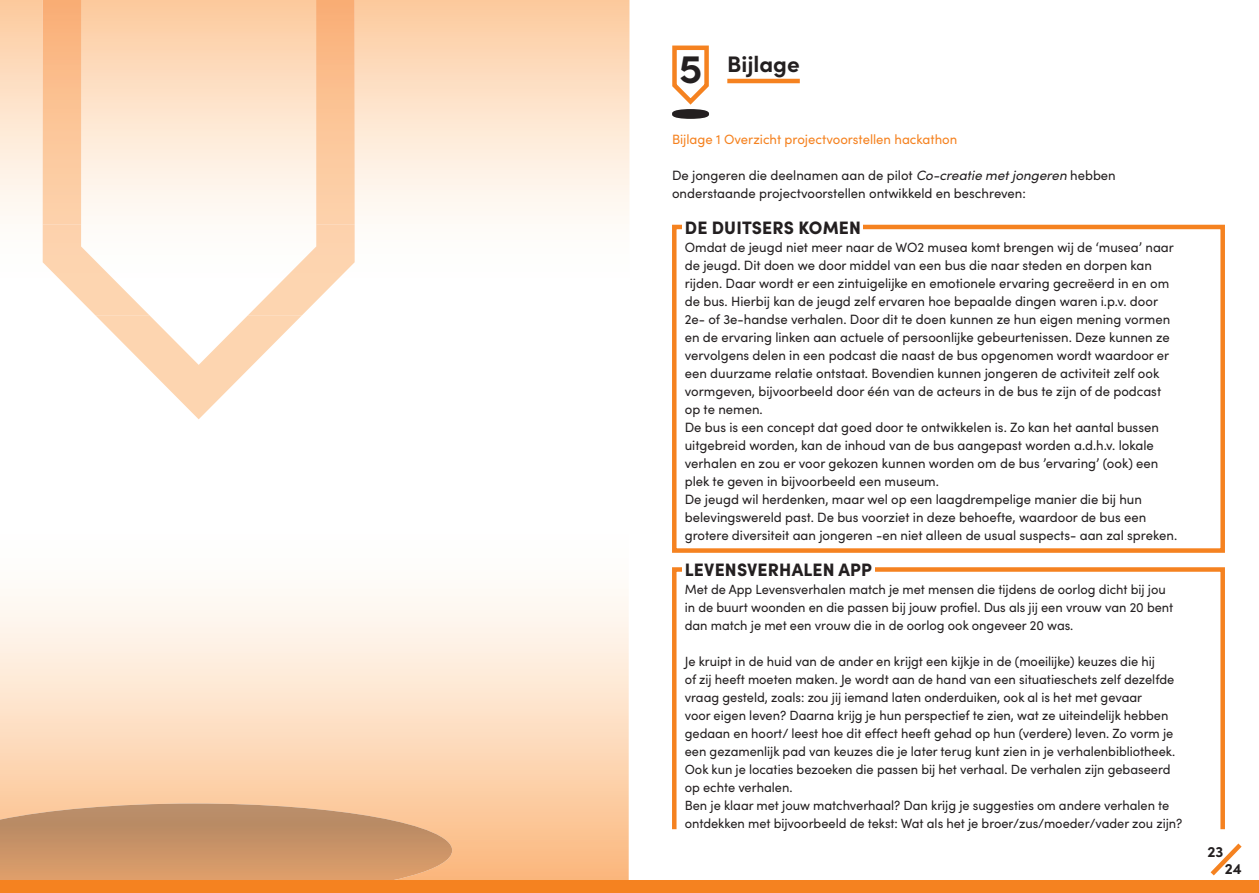
<style>
.page{position:relative;width:1259px;height:893px;background:#fff}
.page>*{position:absolute;margin:0;border:0;box-sizing:border-box;transform-origin:0 0}
.t1{font:700 22.5px "Sofia Pro";color:#231f20}
.t2{font:900 18px "Sofia Pro";letter-spacing:.01em;color:#231f20}
.t3{font:700 15px "Sofia Pro";color:#231f20}
.t4{font:13.5px/18px "Sofia Pro";color:#231f20}
.t5{font:13.5px "Sofia Pro";color:#f58220}
.t6{font:13.35px/18px "Sofia Pro";color:#231f20;scale:.96 1}
.s1{font-size:40.5px}
.s2{font-style:italic}
</style>
<div class="page">
<svg style="left:1210px;top:843px;width:32px;height:33px"></svg>
<img style="left:43px;top:0;width:312px;height:315px">
<img style="left:95px;top:315px;width:207px;height:104px">
<img style="left:0;top:803px;width:452px;height:77px">
<div style="left:672px;top:225px;width:553px;height:328px;border:4px solid #f58220"></div>
<div style="left:672px;top:567px;width:553px;height:264px;border:4px solid #f58220"></div>
<div style="left:682px;top:566px;width:192px;height:8px;background:#fff"></div>
<div style="left:682px;top:223px;width:181px;height:9px;background:#fff"></div>
<svg style="left:672px;top:45px;width:37px;height:60px"></svg>
<div style="left:672px;top:109px;width:37px;height:10px;border:4px solid #231f20;border-radius:50%"></div>
<hr style="left:727px;top:79px;width:73px;height:4px;background:#f58220">
<div style="left:0;top:880px;width:1259px;height:13px;background:#f58220"></div>
<h1 class="t1" style="left:679px;top:47px;width:122px"><span class="s1">5</span> Bijlage</h1>
<p class="t5" style="left:672px;top:129px;width:287px">Bijlage 1 Overzicht projectvoorstellen hackathon</p>
<p class="t4" style="left:672px;top:166px;width:445px">De jongeren die deelnamen aan de pilot <span class="s2">Co-creatie met jongeren</span> hebben onderstaande projectvoorstellen ontwikkeld en beschreven:</p>
<h2 class="t2" style="left:685px;top:214px;width:178px">DE DUITSERS KOMEN</h2>
<p class="t4" style="left:685px;top:238px;width:494px">Omdat de jeugd niet meer naar de WO2 musea komt brengen wij de ‘musea’ naar de jeugd. Dit doen we door middel van een bus die naar steden en dorpen kan rijden. Daar wordt er een zintuigelijke en emotionele ervaring gecreëerd in en om de bus. Hierbij kan de jeugd zelf ervaren hoe bepaalde dingen waren i.p.v. door 2e- of 3e-handse verhalen. Door dit te doen kunnen ze hun eigen mening vormen en de ervaring linken aan actuele of persoonlijke gebeurtenissen. Deze kunnen ze vervolgens delen in een podcast die naast de bus opgenomen wordt waardoor er een duurzame relatie ontstaat. Bovendien kunnen jongeren de activiteit zelf ook vormgeven, bijvoorbeeld door één van de acteurs in de bus te zijn of de podcast op te nemen.<br>De bus is een concept dat goed door te ontwikkelen is. Zo kan het aantal bussen uitgebreid worden, kan de inhoud van de bus aangepast worden a.d.h.v. lokale verhalen en zou er voor gekozen kunnen worden om de bus ’ervaring’ (ook) een plek te geven in bijvoorbeeld een museum.<br>De jeugd wil herdenken, maar wel op een laagdrempelige manier die bij hun belevingswereld past. De bus voorziet in deze behoefte, waardoor de bus een grotere diversiteit aan jongeren -en niet alleen de usual suspects- aan zal spreken.</p>
<h2 class="t2" style="left:685px;top:556px;width:189px">LEVENSVERHALEN APP</h2>
<p class="t6" style="left:685px;top:580px;width:510px">Met de App Levensverhalen match je met mensen die tijdens de oorlog dicht bij jou in de buurt woonden en die passen bij jouw profiel. Dus als jij een vrouw van 20 bent dan match je met een vrouw die in de oorlog ook ongeveer 20 was.</p>
<p class="t6" style="left:685px;top:652px;width:520px">Je kruipt in de huid van de ander en krijgt een kijkje in de (moeilijke) keuzes die hij<br>of zij heeft moeten maken. Je wordt aan de hand van een situatieschets zelf dezelfde vraag gesteld, zoals: zou jij iemand laten onderduiken, ook al is het met gevaar<br>voor eigen leven? Daarna krijg je hun perspectief te zien, wat ze uiteindelijk hebben gedaan en hoort/ leest hoe dit effect heeft gehad op hun (verdere) leven. Zo vorm je een gezamenlijk pad van keuzes die je later terug kunt zien in je verhalenbibliotheek.<br>Ook kun je locaties bezoeken die passen bij het verhaal. De verhalen zijn gebaseerd op echte verhalen.<br>Ben je klaar met jouw matchverhaal? Dan krijg je suggesties om andere verhalen te ontdekken met bijvoorbeeld de tekst: Wat als het je broer/zus/moeder/vader zou zijn?</p>
<p class="t3" style="left:1207px;top:840px;width:18px">23</p>
<p class="t3" style="left:1224px;top:857px;width:19px">24</p>
</div>
